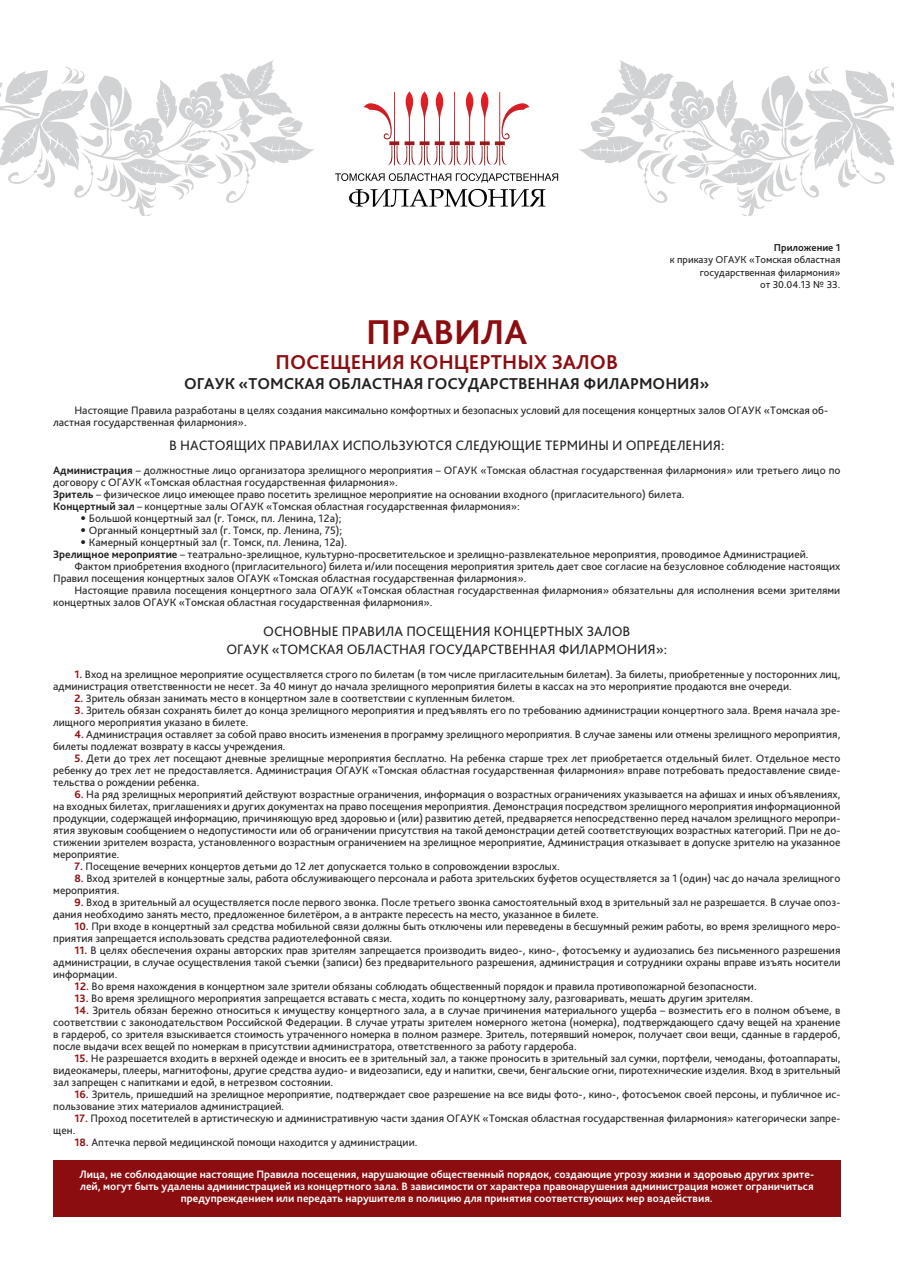
<style>
.page{position:relative;width:900px;height:1276px;background:#fff}
.page>*{position:absolute;margin:0;border:0;box-sizing:border-box;transform-origin:0 0}
.t1{font:700 36px "Bliss Pro";color:#8b0d10}
.t2{font:700 21px "Bliss Pro";color:#8b0d10}
.t3{font:700 16.5px "Bliss Pro";color:#231f20}
.t4{font:14.25px/18px "Bliss Pro";color:#231f20;text-align:center}
.t5{font:11.25px/12px "Bliss Pro";color:#231f20}
.t6{font:700 11.25px/12px "Bliss Pro";color:#fff;text-align:center}
.t7{font:10.5px/12.6px "Bliss Pro";color:#231f20;text-align:right}
.t8{font:700 10.5px "Bliss Pro";color:#231f20}
.s1{font-weight:700}
.s2{font-family:"Corpid OT"}
.s3{font-weight:700;color:#8b0d10}
</style>
<div class="page">
<div style="left:53px;top:1159px;width:787px;height:57px;background:#8b0d10"></div>
<svg style="left:579px;top:60px;width:314px;height:156px"></svg>
<svg style="left:0;top:60px;width:314px;height:156px"></svg>
<svg style="left:335px;top:173px;width:223px;height:10px"></svg>
<svg style="left:349px;top:189px;width:196px;height:18px"></svg>
<svg style="left:363px;top:92px;width:166px;height:74px"></svg>
<p class="t8" style="left:773px;top:241px;width:68px">Приложение 1</p>
<p class="t7" style="left:669px;top:253px;width:172px">к приказу ОГАУК «Томская областная государственная филармония»<br>от 30.04.13 № 33.</p>
<h1 class="t1" style="left:366px;top:310px;width:162px">ПРАВИЛА</h1>
<h2 class="t2" style="left:275px;top:349px;width:344px">ПОСЕЩЕНИЯ КОНЦЕРТНЫХ ЗАЛОВ</h2>
<h3 class="t3" style="left:184px;top:373px;width:527px">ОГАУК «ТОМСКАЯ ОБЛАСТНАЯ ГОСУДАРСТВЕННАЯ ФИЛАРМОНИЯ»</h3>
<p class="t5" style="left:53px;top:404px;width:776px;text-indent:21px">Настоящие Правила разработаны в целях создания максимально комфортных и безопасных условий для посещения концертных залов ОГАУК «Томская об&shy;ластная государственная филармония».</p>
<p class="t4" style="left:169px;top:436px;width:556px">В НАСТОЯЩИХ ПРАВИЛАХ ИСПОЛЬЗУЮТСЯ СЛЕДУЮЩИЕ ТЕРМИНЫ И ОПРЕДЕЛЕНИЯ:</p>
<p class="t5" style="left:53px;top:464px;width:788px"><span class="s1">Администрация</span> – должностные лицо организатора зрелищного мероприятия – ОГАУК «Томская областная государственная филармония» или третьего лицо по договору с ОГАУК «Томская областная государственная филармония».<br><span class="s1">Зритель</span> – физическое лицо имеющее право посетить зрелищное мероприятие на основании входного (пригласительного) билета.<br><span class="s1">Концертный зал</span> – концертные залы ОГАУК «Томская областная государственная филармония»:</p>
<p class="t5" style="left:80px;top:512px;width:262px"><span class="s2">•</span> Большой концертный зал (г. Томск, пл. Ленина, 12а);</p>
<p class="t5" style="left:80px;top:524px;width:263px"><span class="s2">•</span> Органный концертный зал (г. Томск, пр. Ленина, 75);</p>
<p class="t5" style="left:80px;top:536px;width:268px"><span class="s2">•</span> Камерный концертный зал (г. Томск, пл. Ленина, 12а).</p>
<p class="t5" style="left:53px;top:548px;width:756px"><span class="s1">Зрелищное мероприятие</span> – театрально-зрелищное, культурно-просветительское и зрелищно-развлекательное мероприятия, проводимое Администрацией.</p>
<p class="t5" style="left:74px;top:560px;width:767px">Фактом приобретения входного (пригласительного) билета и/или посещения мероприятия зритель дает свое согласие на безусловное соблюдение настоящих</p>
<p class="t5" style="left:53px;top:572px;width:474px">Правил посещения концертных залов ОГАУК «Томская областная государственная филармония».</p>
<p class="t5" style="left:74px;top:584px;width:767px">Настоящие правила посещения концертного зала ОГАУК «Томская областная государственная филармония» обязательны для исполнения всеми зрителями</p>
<p class="t5" style="left:53px;top:596px;width:381px">концертных залов ОГАУК «Томская областная государственная филармония».</p>
<p class="t4" style="left:226px;top:622px;width:442px">ОСНОВНЫЕ ПРАВИЛА ПОСЕЩЕНИЯ КОНЦЕРТНЫХ ЗАЛОВ<br>ОГАУК «ТОМСКАЯ ОБЛАСТНАЯ ГОСУДАРСТВЕННАЯ ФИЛАРМОНИЯ»:</p>
<p class="t5" style="left:53px;top:668px;width:788px;text-indent:21px"><span class="s3">1.</span> Вход на зрелищное мероприятие осуществляется строго по билетам (в том числе пригласительным билетам). За билеты, приобретенные у посторонних лиц, администрация ответственности не несет. За 40 минут до начала зрелищного мероприятия билеты в кассах на это мероприятие продаются вне очереди.</p>
<p class="t5" style="left:74px;top:692px;width:442px"><span class="s3">2.</span> Зритель обязан занимать место в концертном зале в соответствии с купленным билетом.</p>
<p class="t5" style="left:53px;top:704px;width:788px;text-indent:21px"><span class="s3">3.</span> Зритель обязан сохранять билет до конца зрелищного мероприятия и предъявлять его по требованию администрации концертного зала. Время начала зре&shy;лищного мероприятия указано в билете.</p>
<p class="t5" style="left:53px;top:728px;width:788px;text-indent:21px"><span class="s3">4.</span> Администрация оставляет за собой право вносить изменения в программу зрелищного мероприятия. В случае замены или отмены зрелищного мероприятия, билеты подлежат возврату в кассы учреждения.</p>
<p class="t5" style="left:53px;top:752px;width:788px;text-align:justify;text-indent:21px"><span class="s3">5.</span> Дети до трех лет посещают дневные зрелищные мероприятия бесплатно. На ребенка старше трех лет приобретается отдельный билет. Отдельное место ребенку до трех лет не предоставляется. Администрация ОГАУК «Томская областная государственная филармония» вправе потребовать предоставление свиде&shy;тельства о рождении ребенка.</p>
<p class="t5" style="left:53px;top:788px;width:788px;text-align:justify;text-indent:21px"><span class="s3">6.</span> На ряд зрелищных мероприятий действуют возрастные ограничения, информация о возрастных ограничениях указывается на афишах и иных объявлениях, на входных билетах, приглашениях и других документах на право посещения мероприятия. Демонстрация посредством зрелищного мероприятия информационной продукции, содержащей информацию, причиняющую вред здоровью и (или) развитию детей, предваряется непосредственно перед началом зрелищного меропри&shy;ятия звуковым сообщением о недопустимости или об ограничении присутствия на такой демонстрации детей соответствующих возрастных категорий. При не до&shy;стижении зрителем возраста, установленного возрастным ограничением на зрелищное мероприятие, Администрация отказывает в допуске зрителю на указанное мероприятие.</p>
<p class="t5" style="left:74px;top:860px;width:486px"><span class="s3">7.</span> Посещение вечерних концертов детьми до 12 лет допускается только в сопровождении взрослых.</p>
<p class="t5" style="left:53px;top:872px;width:788px;text-indent:21px"><span class="s3">8.</span> Вход зрителей в концертные залы, работа обслуживающего персонала и работа зрительских буфетов осуществляется за 1 (один) час до начала зрелищного мероприятия.</p>
<p class="t5" style="left:53px;top:896px;width:788px;text-indent:21px"><span class="s3">9.</span> Вход в зрительный ал осуществляется после первого звонка. После третьего звонка самостоятельный вход в зрительный зал не разрешается. В случае опоз&shy;дания необходимо занять место, предложенное билетёром, а в антракте пересесть на место, указанное в билете.</p>
<p class="t5" style="left:53px;top:920px;width:788px;text-indent:21px"><span class="s3">10.</span> При входе в концертный зал средства мобильной связи должны быть отключены или переведены в бесшумный режим работы, во время зрелищного меро&shy;приятия запрещается использовать средства радиотелефонной связи.</p>
<p class="t5" style="left:53px;top:944px;width:788px;text-align:justify;text-indent:21px"><span class="s3">11.</span> В целях обеспечения охраны авторских прав зрителям запрещается производить видео-, кино-, фотосъемку и аудиозапись без письменного разрешения администрации, в случае осуществления такой съемки (записи) без предварительного разрешения, администрация и сотрудники охраны вправе изъять носители информации.</p>
<p class="t5" style="left:74px;top:980px;width:683px"><span class="s3">12.</span> Во время нахождения в концертном зале зрители обязаны соблюдать общественный порядок и правила противопожарной безопасности.</p>
<p class="t5" style="left:74px;top:992px;width:680px"><span class="s3">13.</span> Во время зрелищного мероприятия запрещается вставать с места, ходить по концертному залу, разговаривать, мешать другим зрителям.</p>
<p class="t5" style="left:53px;top:1004px;width:788px;text-align:justify;text-indent:21px"><span class="s3">14.</span> Зритель обязан бережно относиться к имуществу концертного зала, а в случае причинения материального ущерба – возместить его в полном объеме, в соответствии с законодательством Российской Федерации. В случае утраты зрителем номерного жетона (номерка), подтверждающего сдачу вещей на хранение в гардероб, со зрителя взыскивается стоимость утраченного номерка в полном размере. Зритель, потерявший номерок, получает свои вещи, сданные в гардероб, после выдачи всех вещей по номеркам в присутствии администратора, ответственного за работу гардероба.</p>
<p class="t5" style="left:53px;top:1052px;width:788px;text-align:justify;text-indent:21px"><span class="s3">15.</span> Не разрешается входить в верхней одежде и вносить ее в зрительный зал, а также проносить в зрительный зал сумки, портфели, чемоданы, фотоаппараты, видеокамеры, плееры, магнитофоны, другие средства аудио- и видеозаписи, еду и напитки, свечи, бенгальские огни, пиротехнические изделия. Вход в зрительный зал запрещен с напитками и едой, в нетрезвом состоянии.</p>
<p class="t5" style="left:53px;top:1088px;width:788px;text-indent:21px"><span class="s3">16.</span> Зритель, пришедший на зрелищное мероприятие, подтверждает свое разрешение на все виды фото-, кино-, фотосъемок своей персоны, и публичное ис&shy;пользование этих материалов администрацией.</p>
<p class="t5" style="left:53px;top:1112px;width:788px;text-indent:21px"><span class="s3">17.</span> Проход посетителей в артистическую и административную части здания ОГАУК «Томская областная государственная филармония» категорически запре&shy;щен.</p>
<p class="t5" style="left:74px;top:1136px;width:344px"><span class="s3">18.</span> Аптечка первой медицинской помощи находится у администрации.</p>
<p class="t6" style="left:79px;top:1167px;width:736px">Лица, не соблюдающие настоящие Правила посещения, нарушающие общественный порядок, создающие угрозу жизни и здоровью других зрите&shy;лей, могут быть удалены администрацией из концертного зала. В зависимости от характера правонарушения администрация может ограничиться предупреждением или передать нарушителя в полицию для принятия соответствующих мер воздействия.</p>
</div>
